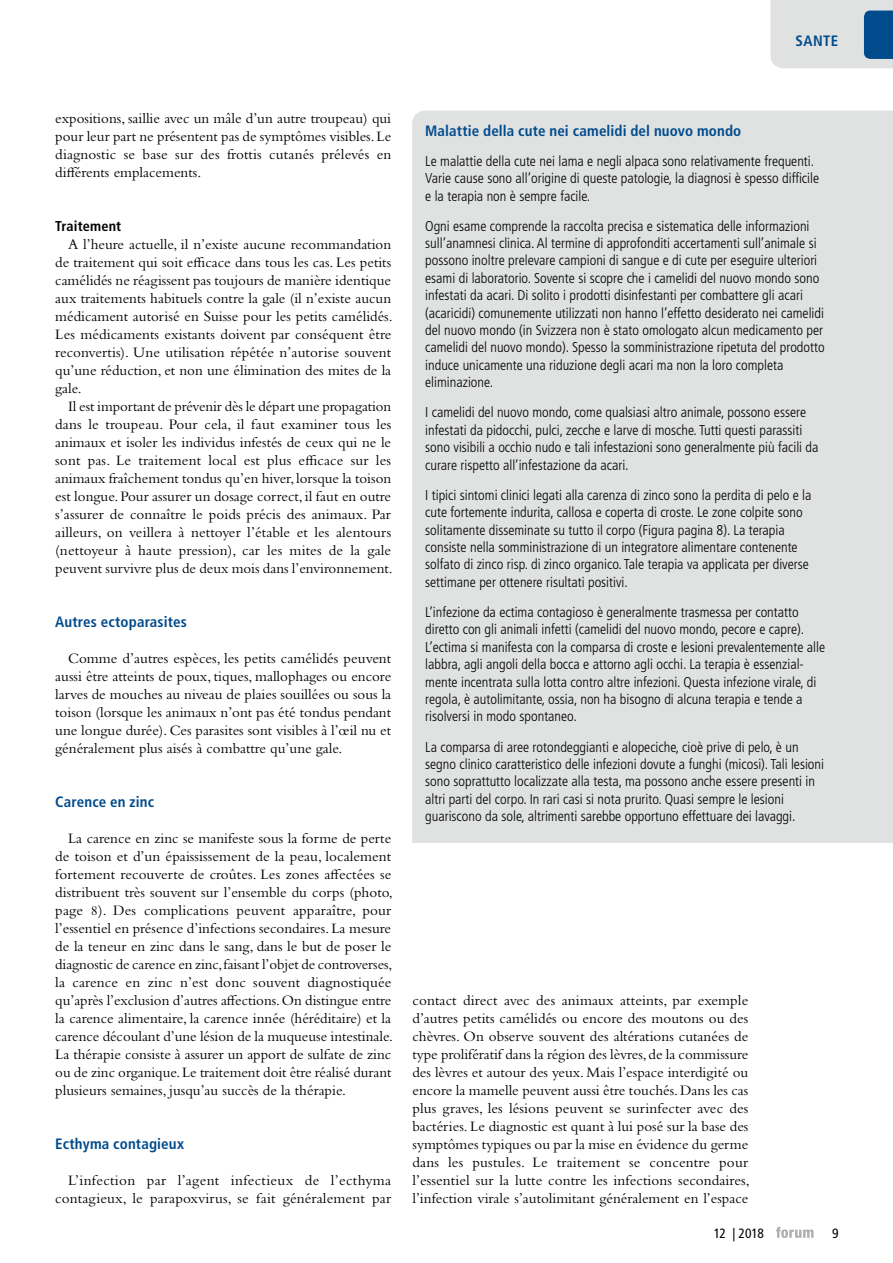
<style>
.page{position:relative;width:893px;height:1263px;background:#fff}
.page>*{position:absolute;margin:0;border:0;box-sizing:border-box;transform-origin:0 0}
.t1{font:15px/18px "Bembo Std";color:#000;text-align:justify}
.t2{font:700 condensed 15px "Frutiger LT Std";letter-spacing:.01em;color:#004b8c}
.t3{font:300 condensed 14.25px/17.4px "Frutiger LT Std";color:#000}
.t4{font:700 condensed 14.25px "Frutiger LT Std";letter-spacing:.01em;color:#000}
.t5{font:condensed 13.5px "Frutiger LT Std";letter-spacing:-.02em;color:#000}
</style>
<div class="page">
<svg style="left:776px;top:1227px;width:37px;height:11px"></svg>
<div style="left:420px;top:111px;width:473px;height:732px;background:#e0e1e1"></div>
<div style="left:412px;top:112px;width:426px;height:731px;background:#e0e1e1"></div>
<svg style="left:770px;top:0;width:123px;height:68px"></svg>
<p class="t2" style="left:796px;top:32px;width:44px">SANTE</p>
<p class="t1" style="left:55px;top:109px;width:338px">expositions, saillie avec un mâle d’un autre troupeau) qui pour leur part ne présentent pas de symptômes visibles. Le diagnostic se base sur des frottis cutanés prélevés en différents emplacements.</p>
<p class="t4" style="left:55px;top:217px;width:67px">Traitement</p>
<p class="t1" style="left:55px;top:235px;width:339px;text-indent:13px">A l’heure actuelle, il n’existe aucune recommandation de traitement qui soit efficace dans tous les cas. Les petits camélidés ne réagissent pas toujours de manière identique aux traitements habituels contre la gale (il n’existe aucun médicament autorisé en Suisse pour les petits camélidés.<br>Les médicaments existants doivent par conséquent être reconvertis). Une utilisation répétée n’autorise souvent qu’une réduction, et non une élimination des mites de la gale.</p>
<p class="t1" style="left:55px;top:397px;width:339px;text-indent:13px">Il est important de prévenir dès le départ une propagation dans le troupeau. Pour cela, il faut examiner tous les animaux et isoler les individus infestés de ceux qui ne le sont pas. Le traitement local est plus efficace sur les animaux fraîchement tondus qu’en hiver, lorsque la toison est longue. Pour assurer un dosage correct, il faut en outre s’assurer de connaître le poids précis des animaux. Par ailleurs, on veillera à nettoyer l’étable et les alentours (nettoyeur à haute pression), car les mites de la gale peuvent survivre plus de deux mois dans l’environnement.</p>
<p class="t2" style="left:55px;top:613px;width:133px">Autres ectoparasites</p>
<p class="t1" style="left:55px;top:649px;width:337px;text-indent:13px">Comme d’autres espèces, les petits camélidés peuvent aussi être atteints de poux, tiques, mallophages ou encore larves de mouches au niveau de plaies souillées ou sous la toison (lorsque les animaux n’ont pas été tondus pendant une longue durée). Ces parasites sont visibles à l’œil nu et généralement plus aisés à combattre qu’une gale.</p>
<p class="t2" style="left:55px;top:793px;width:100px">Carence en zinc</p>
<p class="t1" style="left:55px;top:829px;width:339px;text-indent:13px">La carence en zinc se manifeste sous la forme de perte de toison et d’un épaississement de la peau, localement fortement recouverte de croûtes. Les zones affectées se distribuent très souvent sur l’ensemble du corps (photo, page 8). Des complications peuvent apparaître, pour l’essentiel en présence d’infections secondaires. La mesure de la teneur en zinc dans le sang, dans le but de poser le diagnostic de carence en zinc, faisant l’objet de controverses, la carence en zinc n’est donc souvent diagnostiquée qu’après l’exclusion d’autres affections. On distingue entre la carence alimentaire, la carence innée (héréditaire) et la carence découlant d’une lésion de la muqueuse intestinale.<br>La thérapie consiste à assurer un apport de sulfate de zinc ou de zinc organique. Le traitement doit être réalisé durant plusieurs semaines, jusqu’au succès de la thérapie.</p>
<p class="t2" style="left:55px;top:1135px;width:130px">Ecthyma contagieux</p>
<p class="t1" style="left:55px;top:1171px;width:337px;text-align:right">L’infection par l’agent infectieux de l’ecthyma contagieux, le parapoxvirus, se fait généralement par</p>
<p class="t2" style="left:425px;top:121px;width:318px">Malattie della cute nei camelidi del nuovo mondo</p>
<p class="t3" style="left:425px;top:152px;width:395px">Le malattie della cute nei lama e negli alpaca sono relativamente frequenti.<br>Varie cause sono all’origine di queste patologie, la diagnosi è spesso difficile e la terapia non è sempre facile.</p>
<p class="t3" style="left:425px;top:217px;width:401px">Ogni esame comprende la raccolta precisa e sistematica delle informazioni sull’anamnesi clinica. Al termine di approfonditi accertamenti sull’animale si possono inoltre prelevare campioni di sangue e di cute per eseguire ulteriori esami di laboratorio. Sovente si scopre che i camelidi del nuovo mondo sono infestati da acari. Di solito i prodotti disinfestanti per combattere gli acari (acaricidi) comunemente utilizzati non hanno l’effetto desiderato nei camelidi del nuovo mondo (in Svizzera non è stato omologato alcun medicamento per camelidi del nuovo mondo). Spesso la somministrazione ripetuta del prodotto induce unicamente una riduzione degli acari ma non la loro completa eliminazione.</p>
<p class="t3" style="left:425px;top:404px;width:395px">I camelidi del nuovo mondo, come qualsiasi altro animale, possono essere infestati da pidocchi, pulci, zecche e larve di mosche. Tutti questi parassiti sono visibili a occhio nudo e tali infestazioni sono generalmente più facili da curare rispetto all’infestazione da acari.</p>
<p class="t3" style="left:425px;top:486px;width:388px">I tipici sintomi clinici legati alla carenza di zinco sono la perdita di pelo e la cute fortemente indurita, callosa e coperta di croste. Le zone colpite sono solitamente disseminate su tutto il corpo (Figura pagina 8). La terapia consiste nella somministrazione di un integratore alimentare contenente solfato di zinco risp. di zinco organico. Tale terapia va applicata per diverse settimane per ottenere risultati positivi.</p>
<p class="t3" style="left:425px;top:603px;width:401px">L’infezione da ectima contagioso è generalmente trasmessa per contatto diretto con gli animali infetti (camelidi del nuovo mondo, pecore e capre).<br>L’ectima si manifesta con la comparsa di croste e lesioni prevalentemente alle labbra, agli angoli della bocca e attorno agli occhi. La terapia è essenzial&shy;mente incentrata sulla lotta contro altre infezioni. Questa infezione virale, di regola, è autolimitante, ossia, non ha bisogno di alcuna terapia e tende a risolversi in modo spontaneo.</p>
<p class="t3" style="left:425px;top:738px;width:400px">La comparsa di aree rotondeggianti e alopeciche, cioè prive di pelo, è un segno clinico caratteristico delle infezioni dovute a funghi (micosi). Tali lesioni sono soprattutto localizzate alla testa, ma possono anche essere presenti in altri parti del corpo. In rari casi si nota prurito. Quasi sempre le lesioni guariscono da sole, altrimenti sarebbe opportuno effettuare dei lavaggi.</p>
<p class="t1" style="left:412px;top:991px;width:339px">contact direct avec des animaux atteints, par exemple d’autres petits camélidés ou encore des moutons ou des chèvres. On observe souvent des altérations cutanées de type prolifératif dans la région des lèvres, de la commissure des lèvres et autour des yeux. Mais l’espace interdigité ou encore la mamelle peuvent aussi être touchés. Dans les cas plus graves, les lésions peuvent se surinfecter avec des bactéries. Le diagnostic est quant à lui posé sur la base des symptômes typiques ou par la mise en évidence du germe dans les pustules. Le traitement se concentre pour l’essentiel sur la lutte contre les infections secondaires, l’infection virale s’autolimitant généralement en l’espace</p>
<p class="t5" style="left:714px;top:1225px;width:52px">12 | 2018</p>
<p class="t5" style="left:832px;top:1225px;width:8px">9</p>
</div>
